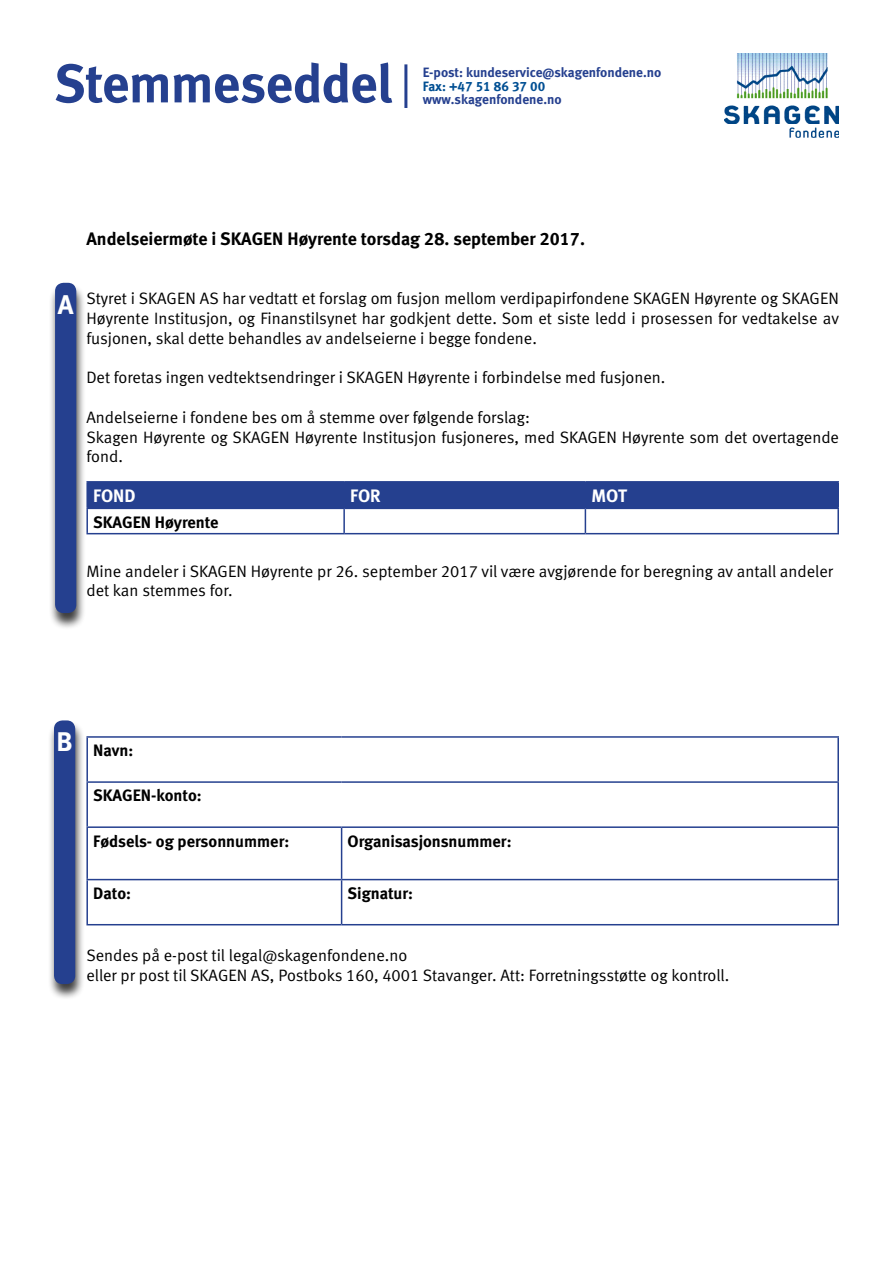
<style>
.page{position:relative;width:893px;height:1263px;background:#fff}
.page>*{position:absolute;margin:0;border:0;box-sizing:border-box;transform-origin:0 0}
.t1{font:54px "Meta Bold LF";letter-spacing:-.01em;color:#25408f}
.t2{font:27px "Meta Bold LF";color:#fff}
.t3{font:18px "Meta Bold LF";color:#000}
.t4{font:18px "Meta Bold LF";color:#fff}
.t5{font:16.5px/19.8px "Meta Normal LF";color:#000}
.t6{font:16.5px "Meta Bold LF";color:#000}
.t7{font:13.5px "Meta Bold LF";color:#25408f}
.t8{font:13.5px "Meta Bold LF";color:#004f93}
</style>
<div class="page">
<hr style="left:404px;top:64px;width:3px;height:44px;background:#25408f">
<img style="left:724px;top:54px;width:115px;height:84px">
<hr style="left:86px;top:481px;width:258px;height:2px;background:#25408f">
<hr style="left:86px;top:483px;width:2px;height:25px;background:#25408f">
<hr style="left:344px;top:481px;width:241px;height:2px;background:#25408f">
<hr style="left:585px;top:481px;width:254px;height:2px;background:#25408f">
<hr style="left:837px;top:483px;width:2px;height:25px;background:#25408f">
<hr style="left:86px;top:508px;width:258px;height:1px;background:#25408f">
<hr style="left:86px;top:509px;width:2px;height:24px;background:#25408f">
<hr style="left:585px;top:508px;width:254px;height:1px;background:#25408f">
<svg style="left:87px;top:482px;width:750px;height:51px"></svg>
<hr style="left:837px;top:509px;width:2px;height:24px;background:#25408f">
<hr style="left:86px;top:533px;width:258px;height:1px;background:#25408f">
<hr style="left:344px;top:533px;width:241px;height:1px;background:#25408f">
<hr style="left:585px;top:533px;width:254px;height:1px;background:#25408f">
<hr style="left:86px;top:736px;width:256px;height:2px;background:#25408f">
<hr style="left:86px;top:738px;width:2px;height:43px;background:#25408f">
<hr style="left:342px;top:736px;width:497px;height:2px;background:#25408f">
<hr style="left:837px;top:738px;width:2px;height:43px;background:#25408f">
<hr style="left:86px;top:781px;width:256px;height:2px;background:#25408f">
<hr style="left:86px;top:783px;width:2px;height:43px;background:#25408f">
<hr style="left:342px;top:781px;width:497px;height:2px;background:#25408f">
<hr style="left:837px;top:783px;width:2px;height:43px;background:#25408f">
<hr style="left:86px;top:826px;width:256px;height:2px;background:#25408f">
<hr style="left:86px;top:828px;width:2px;height:51px;background:#25408f">
<hr style="left:342px;top:826px;width:497px;height:2px;background:#25408f">
<hr style="left:341px;top:828px;width:1px;height:51px;background:#25408f">
<hr style="left:837px;top:828px;width:2px;height:51px;background:#25408f">
<hr style="left:86px;top:879px;width:256px;height:1px;background:#25408f">
<hr style="left:86px;top:880px;width:2px;height:44px;background:#25408f">
<hr style="left:342px;top:879px;width:497px;height:1px;background:#25408f">
<hr style="left:341px;top:880px;width:1px;height:44px;background:#25408f">
<hr style="left:837px;top:880px;width:2px;height:44px;background:#25408f">
<hr style="left:86px;top:924px;width:256px;height:1px;background:#25408f">
<hr style="left:342px;top:924px;width:497px;height:1px;background:#25408f">
<div style="left:48px;top:283px;width:38px;height:346px;background:#000;opacity:.75"></div>
<div style="left:55px;top:283px;width:21px;height:330px;background:#25408f;border-radius:9px"></div>
<div style="left:47px;top:721px;width:38px;height:279px;background:#000;opacity:.75"></div>
<div style="left:54px;top:720px;width:21px;height:264px;background:#25408f;border-radius:9px"></div>
<h1 class="t1" style="left:54px;top:49px;width:340px">Stemmeseddel</h1>
<p class="t7" style="left:423px;top:64px;width:240px">E-post: kundeservice@skagenfondene.no</p>
<p class="t8" style="left:423px;top:77px;width:124px">Fax: +47 51 86 37 00</p>
<p class="t7" style="left:423px;top:91px;width:140px">www.skagenfondene.no</p>
<p class="t3" style="left:86px;top:227px;width:500px">Andelseiermøte i SKAGEN Høyrente torsdag 28. september 2017.</p>
<h2 class="t2" style="left:58px;top:287px;width:17px">A</h2>
<p class="t5" style="left:86px;top:288px;width:754px;text-align:justify">Styret i SKAGEN AS har vedtatt et forslag om fusjon mellom verdipapirfondene SKAGEN Høyrente og SKAGEN Høyrente Institusjon, og Finanstilsynet har godkjent dette. Som et siste ledd i prosessen for vedtakelse av fusjonen, skal dette behandles av andelseierne i begge fondene.</p>
<p class="t5" style="left:86px;top:367px;width:580px">Det foretas ingen vedtektsendringer i SKAGEN Høyrente i forbindelse med fusjonen.</p>
<p class="t5" style="left:86px;top:407px;width:754px">Andelseierne i fondene bes om å stemme over følgende forslag:<br>Skagen Høyrente og SKAGEN Høyrente Institusjon fusjoneres, med SKAGEN Høyrente som det overtagende fond.</p>
<p class="t4" style="left:93px;top:485px;width:44px">FOND</p>
<p class="t4" style="left:350px;top:485px;width:32px">FOR</p>
<p class="t4" style="left:591px;top:485px;width:37px">MOT</p>
<p class="t6" style="left:93px;top:511px;width:127px">SKAGEN Høyrente</p>
<p class="t5" style="left:86px;top:561px;width:748px">Mine andeler i SKAGEN Høyrente pr 26. september 2017 vil være avgjørende for beregning av antall andeler det kan stemmes for.</p>
<h2 class="t2" style="left:56px;top:725px;width:18px">B</h2>
<p class="t6" style="left:93px;top:740px;width:42px">Navn:</p>
<p class="t6" style="left:93px;top:785px;width:110px">SKAGEN-konto:</p>
<p class="t6" style="left:93px;top:830px;width:198px">Fødsels- og personnummer:</p>
<p class="t6" style="left:348px;top:830px;width:165px">Organisasjonsnummer:</p>
<p class="t6" style="left:93px;top:883px;width:39px">Dato:</p>
<p class="t6" style="left:348px;top:883px;width:67px">Signatur:</p>
<p class="t5" style="left:86px;top:945px;width:644px">Sendes på e-post til legal@skagenfondene.no<br>eller pr post til SKAGEN AS, Postboks 160, 4001 Stavanger. Att: Forretningsstøtte og kontroll.</p>
</div>
